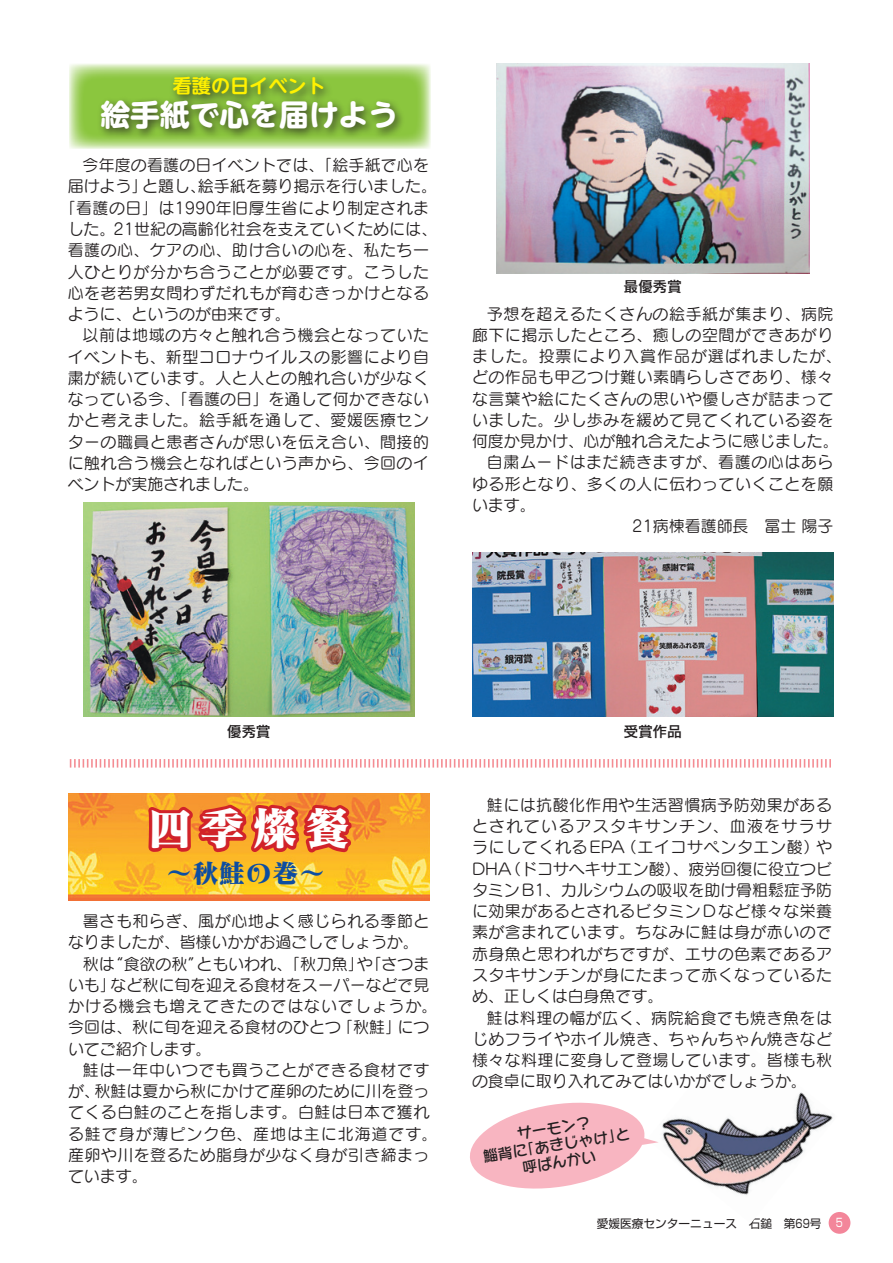
<style>
.page{position:relative;width:893px;height:1263px;background:#fff}
.page>*{position:absolute;margin:0;border:0;box-sizing:border-box;transform-origin:0 0}
.t1{font:45.75px "Matisse Eleganto Pro EB";color:#fff}
.t2{font:700 29.7px "UD Shin M Go Pro";color:#fff}
.t3{font:26.55px "Matisse Eleganto Pro EB";color:#0d4da1}
.t4{font:700 19.2px "UD Shin M Go Pro De";color:#fff101}
.t5{font:15.9px/21.3px "Seurat Pro M";letter-spacing:.03em;color:#231f20;text-align:justify}
.t6{font:15.9px "Seurat Pro M";color:#231f20}
.t7{font:15.9px "Seurat Pro M";letter-spacing:.01em;color:#231f20}
.t8{font:15.9px "Seurat Pro M";letter-spacing:.06em;color:#231f20}
.t9{font:14.85px/17px "Seurat Capie Pro DB";color:#231f20;text-align:center}
.t10{font:14.85px "Rodin Pro DB";letter-spacing:-.025em;color:#231f20}
.t11{font:11.7px "Shin Go Pro";color:#231f20}
.s1{color:#fff}
</style>
<div class="page">
<div style="left:829px;top:1212px;width:21px;height:22px;background:#f3869a;border-radius:50%"></div>
<img style="left:662px;top:1092px;width:175px;height:131px">
<svg style="left:470px;top:1102px;width:188px;height:87px"></svg>
<img style="left:83px;top:503px;width:331px;height:120px">
<img style="left:496px;top:64px;width:313px;height:210px">
<img style="left:472px;top:553px;width:361px;height:163px">
<svg style="left:69px;top:64px;width:361px;height:85px;background:#b9dc8c"></svg>
<div style="left:96px;top:72px;width:310px;height:68px;background:#231f20;opacity:.75"></div>
<img style="left:70px;top:623px;width:761px;height:278px">
<p class="t4" style="left:173px;top:70px;width:155px">看護の日イベント</p>
<h2 class="t2" style="left:100px;top:91px;width:299px">絵手紙で心を届けよう</h2>
<p class="t7" style="left:83px;top:155px;width:348px">今年度の看護の日イベントでは、「絵手紙で心を</p>
<p class="t6" style="left:68px;top:176px;width:371px">届けよう」と題し、絵手紙を募り掲示を行いました。</p>
<p class="t5" style="left:60px;top:197px;width:371px">「看護の日」は1990年旧厚生省により制定されま</p>
<p class="t6" style="left:68px;top:219px;width:371px">した。21世紀の高齢化社会を支えていくためには、</p>
<p class="t5" style="left:68px;top:239px;width:363px">看護の心、ケアの心、助け合いの心を、私たち一</p>
<p class="t5" style="left:68px;top:260px;width:363px">人ひとりが分かち合うことが必要です。こうした</p>
<p class="t5" style="left:68px;top:282px;width:363px">心を老若男女問わずだれもが育むきっかけとなる</p>
<p class="t6" style="left:68px;top:304px;width:225px">ように、というのが由来です。</p>
<p class="t5" style="left:83px;top:324px;width:348px">以前は地域の方々と触れ合う機会となっていた</p>
<p class="t5" style="left:68px;top:345px;width:363px">イベントも、新型コロナウイルスの影響により自</p>
<p class="t5" style="left:68px;top:367px;width:363px">粛が続いています。人と人との触れ合いが少なく</p>
<p class="t7" style="left:68px;top:389px;width:363px">なっている今、「看護の日」を通して何かできない</p>
<p class="t5" style="left:68px;top:409px;width:363px">かと考えました。絵手紙を通して、愛媛医療セン</p>
<p class="t5" style="left:68px;top:430px;width:363px">ターの職員と患者さんが思いを伝え合い、間接的</p>
<p class="t5" style="left:68px;top:452px;width:363px">に触れ合う機会となればという声から、今回のイ</p>
<p class="t6" style="left:68px;top:474px;width:193px">ベントが実施されました。</p>
<p class="t10" style="left:623px;top:277px;width:60px">最優秀賞</p>
<p class="t5" style="left:487px;top:302px;width:348px">予想を超えるたくさんの絵手紙が集まり、病院</p>
<p class="t5" style="left:472px;top:324px;width:363px">廊下に掲示したところ、癒しの空間ができあがり</p>
<p class="t8" style="left:472px;top:346px;width:371px">ました。投票により入賞作品が選ばれましたが、</p>
<p class="t5" style="left:472px;top:366px;width:363px">どの作品も甲乙つけ難い素晴らしさであり、様々</p>
<p class="t5" style="left:472px;top:387px;width:363px">な言葉や絵にたくさんの思いや優しさが詰まって</p>
<p class="t5" style="left:472px;top:409px;width:363px">いました。少し歩みを緩めて見てくれている姿を</p>
<p class="t6" style="left:472px;top:431px;width:368px">何度か見かけ、心が触れ合えたように感じました。</p>
<p class="t5" style="left:487px;top:451px;width:348px">自粛ムードはまだ続きますが、看護の心はあら</p>
<p class="t5" style="left:472px;top:472px;width:363px">ゆる形となり、多くの人に伝わっていくことを願</p>
<p class="t5" style="left:472px;top:494px;width:65px">います。</p>
<p class="t6" style="left:632px;top:516px;width:203px">21病棟看護師長　冨士 陽子</p>
<p class="t10" style="left:227px;top:721px;width:45px">優秀賞</p>
<h1 class="t1" style="left:147px;top:798px;width:205px">四季燦餐</h1>
<h3 class="t3" style="left:166px;top:855px;width:161px">～秋鮭の巻～</h3>
<p class="t5" style="left:83px;top:910px;width:348px">暑さも和らぎ、風が心地よく感じられる季節と</p>
<p class="t6" style="left:68px;top:932px;width:352px">なりましたが、皆様いかがお過ごしでしょうか。</p>
<p class="t6" style="left:83px;top:953px;width:348px">秋は“食欲の秋”ともいわれ、「秋刀魚」や「さつま</p>
<p class="t6" style="left:68px;top:974px;width:363px">いも」など秋に旬を迎える食材をスーパーなどで見</p>
<p class="t8" style="left:68px;top:996px;width:371px">かける機会も増えてきたのではないでしょうか。</p>
<p class="t7" style="left:68px;top:1017px;width:363px">今回は、秋に旬を迎える食材のひとつ「秋鮭」につ</p>
<p class="t6" style="left:68px;top:1038px;width:145px">いてご紹介します。</p>
<p class="t5" style="left:83px;top:1059px;width:348px">鮭は一年中いつでも買うことができる食材です</p>
<p class="t6" style="left:68px;top:1081px;width:363px">が、秋鮭は夏から秋にかけて産卵のために川を登っ</p>
<p class="t5" style="left:68px;top:1101px;width:363px">てくる白鮭のことを指します。白鮭は日本で獲れ</p>
<p class="t8" style="left:68px;top:1123px;width:371px">る鮭で身が薄ピンク色、産地は主に北海道です。</p>
<p class="t5" style="left:68px;top:1144px;width:363px">産卵や川を登るため脂身が少なく身が引き締まっ</p>
<p class="t5" style="left:68px;top:1165px;width:81px">ています。</p>
<p class="t10" style="left:623px;top:721px;width:60px">受賞作品</p>
<p class="t5" style="left:472px;top:794px;width:362px;text-indent:15px">鮭には抗酸化作用や生活習慣病予防効果があるとされているアスタキサンチン、血液をサラサラにしてくれるEPA（エイコサペンタエン酸）やDHA（ドコサヘキサエン酸）、疲労回復に役立つビタミンB1、カルシウムの吸収を助け骨粗鬆症予防に効果があるとされるビタミンDなど様々な栄養素が含まれています。ちなみに鮭は身が赤いので赤身魚と思われがちですが、エサの色素であるアスタキサンチンが身にたまって赤くなっているため、正しくは白身魚です。</p>
<p class="t5" style="left:472px;top:1006px;width:362px;text-indent:15px">鮭は料理の幅が広く、病院給食でも焼き魚をはじめフライやホイル焼き、ちゃんちゃん焼きなど様々な料理に変身して登場しています。皆様も秋の食卓に取り入れてみてはいかがでしょうか。</p>
<p class="t9" style="left:479px;top:1131px;width:150px;rotate:-9deg">サーモン？<br>鯔背に「あきじゃけ」と呼ばんかい</p>
<p class="t11" style="left:597px;top:1214px;width:248px">愛媛医療センターニュース　石鎚　第69号 <span class="s1">5</span></p>
</div>
